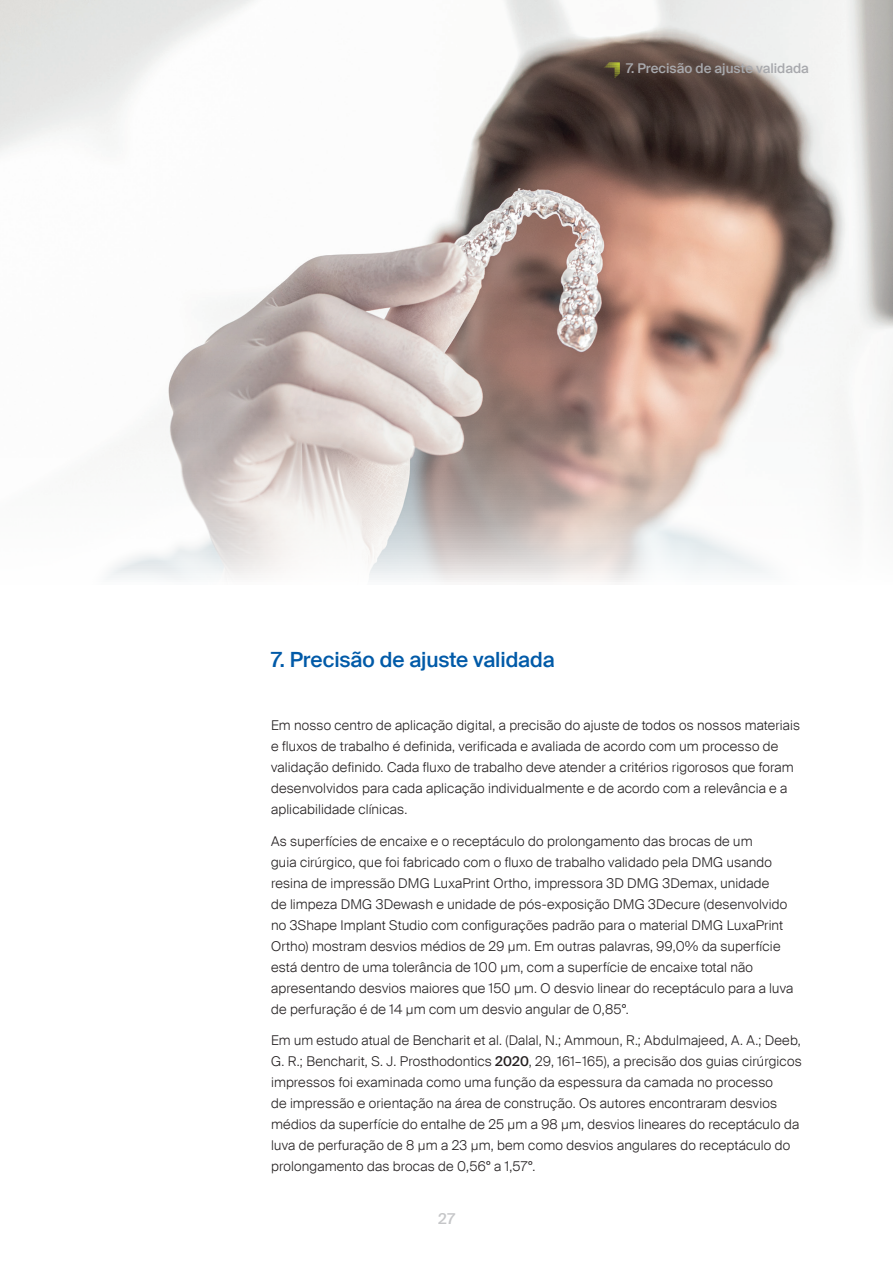
<style>
.page{position:relative;width:893px;height:1263px;background:#fff}
.page>*{position:absolute;margin:0;border:0;box-sizing:border-box;transform-origin:0 0}
.t1{font:500 21px "Suisse Intl";letter-spacing:-.005em;color:#015aa8}
.t2{font:500 15px "Suisse Intl";color:#c5c6c8}
.t3{font:300 13.5px/21px "Suisse Intl";letter-spacing:.015em;color:#231f20}
.t4{font:500 13.5px "Suisse Intl";color:#a8a9ad}
.s1{color:#c4d832}
.s2{font-size:12.75px}
.s3{font-weight:500}
</style>
<div class="page">
<img style="left:0;top:0;width:893px;height:582px">
<p class="t4" style="left:604px;top:61px;width:207px"><span class="s1">•</span> 7. Precisão de ajuste validada</p>
<h1 class="t1" style="left:271px;top:647px;width:285px">7. Precisão de ajuste validada</h1>
<p class="t3" style="left:271px;top:715px;width:530px">Em nosso centro de aplicação digital, a precisão do ajuste de todos os nossos materiais e fluxos de trabalho é definida, verificada e avaliada de acordo com um processo de validação definido. Cada fluxo de trabalho deve atender a critérios rigorosos que foram desenvolvidos para cada aplicação individualmente e de acordo com a relevância e a aplicabilidade clínicas.</p>
<p class="t3" style="left:271px;top:830px;width:524px">As superfícies de encaixe e o receptáculo do prolongamento das brocas de um<br>guia cirúrgico, que foi fabricado com o fluxo de trabalho validado pela DMG usando resina de impressão DMG LuxaPrint Ortho, impressora 3D DMG 3Demax, unidade<br>de limpeza DMG 3Dewash e unidade de pós-exposição DMG 3Decure (desenvolvido no 3Shape Implant Studio com configurações padrão para o material DMG LuxaPrint Ortho) mostram desvios médios de 29 <span class="s2">μ</span>m. Em outras palavras, 99,0% da superfície está dentro de uma tolerância de 100 <span class="s2">μ</span>m, com a superfície de encaixe total não apresentando desvios maiores que 150 <span class="s2">μ</span>m. O desvio linear do receptáculo para a luva de perfuração é de 14 <span class="s2">μ</span>m com um desvio angular de 0,85°.</p>
<p class="t3" style="left:271px;top:1030px;width:532px">Em um estudo atual de Bencharit et al. (Dalal, N.; Ammoun, R.; Abdulmajeed, A. A.; Deeb, G. R.; Bencharit, S. J. Prosthodontics <span class="s3">2020</span>, 29, 161–165), a precisão dos guias cirúrgicos impressos foi examinada como uma função da espessura da camada no processo<br>de impressão e orientação na área de construção. Os autores encontraram desvios médios da superfície do entalhe de 25 <span class="s2">μ</span>m a 98 <span class="s2">μ</span>m, desvios lineares do receptáculo da luva de perfuração de 8 <span class="s2">μ</span>m a 23 <span class="s2">μ</span>m, bem como desvios angulares do receptáculo do prolongamento das brocas de 0,56° a 1,57°.</p>
<p class="t2" style="left:438px;top:1210px;width:18px">27</p>
</div>
